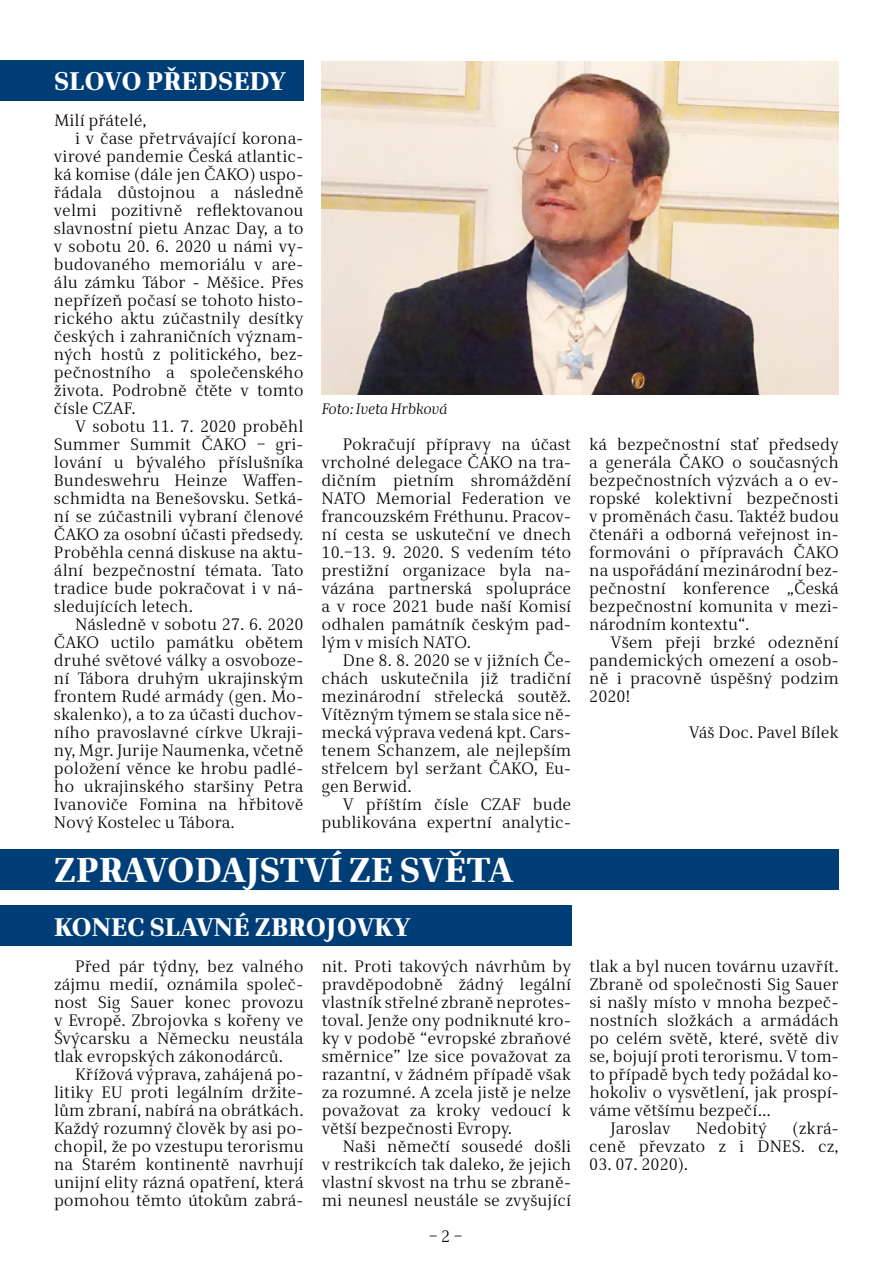
<style>
.page{position:relative;width:893px;height:1263px;background:#fff}
.page>*{position:absolute;margin:0;border:0;box-sizing:border-box;transform-origin:0 0}
.t1{font:800 34.5px "Alfon";color:#fff}
.t2{font:800 25.5px "Alfon";color:#fff}
.t3{font:16.5px/18px "Alfon";color:#000;text-align:justify}
.t4{font:italic 15px "Alfon";letter-spacing:-.02em;color:#000}
</style>
<div class="page">
<div style="left:0;top:60px;width:304px;height:41px;background:#003e78"></div>
<div style="left:0;top:906px;width:571px;height:40px;background:#003e78"></div>
<div style="left:0;top:849px;width:839px;height:41px;background:#003e78"></div>
<img style="left:322px;top:61px;width:517px;height:334px">
<h2 class="t2" style="left:54px;top:66px;width:233px">SLOVO PŘEDSEDY</h2>
<p class="t3" style="left:54px;top:112px;width:94px">Milí přátelé,</p>
<p class="t3" style="left:75px;top:130px;width:230px">i v čase přetrvávající korona-</p>
<p class="t3" style="left:54px;top:148px;width:251px">virové pandemie Česká atlantic-</p>
<p class="t3" style="left:54px;top:166px;width:251px">ká komise (dále jen ČAKO) uspo-</p>
<p class="t3" style="left:54px;top:184px;width:251px">řádala důstojnou a následně</p>
<p class="t3" style="left:54px;top:202px;width:251px">velmi pozitivně reflektovanou</p>
<p class="t3" style="left:54px;top:220px;width:251px">slavnostní pietu Anzac Day, a to</p>
<p class="t3" style="left:54px;top:238px;width:251px">v sobotu 20. 6. 2020 u námi vy-</p>
<p class="t3" style="left:54px;top:256px;width:251px">budovaného memoriálu v are-</p>
<p class="t3" style="left:54px;top:274px;width:251px">álu zámku Tábor - Měšice. Přes</p>
<p class="t3" style="left:54px;top:292px;width:251px">nepřízeň počasí se tohoto histo-</p>
<p class="t3" style="left:54px;top:310px;width:251px">rického aktu zúčastnily desítky</p>
<p class="t3" style="left:54px;top:328px;width:251px">českých i zahraničních význam-</p>
<p class="t3" style="left:54px;top:346px;width:251px">ných hostů z politického, bez-</p>
<p class="t3" style="left:54px;top:364px;width:251px">pečnostního a společenského</p>
<p class="t3" style="left:54px;top:382px;width:251px">života. Podrobně čtěte v tomto</p>
<p class="t3" style="left:54px;top:400px;width:83px">čísle CZAF.</p>
<p class="t3" style="left:75px;top:418px;width:230px">V sobotu 11. 7. 2020 proběhl</p>
<p class="t3" style="left:54px;top:436px;width:251px">Summer Summit ČAKO – gri-</p>
<p class="t3" style="left:54px;top:454px;width:251px">lování u bývalého příslušníka</p>
<p class="t3" style="left:54px;top:472px;width:251px">Bundeswehru Heinze Waffen-</p>
<p class="t3" style="left:54px;top:490px;width:251px">schmidta na Benešovsku. Setká-</p>
<p class="t3" style="left:54px;top:508px;width:251px">ní se zúčastnili vybraní členové</p>
<p class="t3" style="left:54px;top:526px;width:251px">ČAKO za osobní účasti předsedy.</p>
<p class="t3" style="left:54px;top:544px;width:251px">Proběhla cenná diskuse na aktu-</p>
<p class="t3" style="left:54px;top:562px;width:251px">ální bezpečnostní témata. Tato</p>
<p class="t3" style="left:54px;top:580px;width:251px">tradice bude pokračovat i v ná-</p>
<p class="t3" style="left:54px;top:598px;width:141px">sledujících letech.</p>
<p class="t3" style="left:75px;top:616px;width:230px">Následně v sobotu 27. 6. 2020</p>
<p class="t3" style="left:54px;top:634px;width:251px">ČAKO uctilo památku obětem</p>
<p class="t3" style="left:54px;top:652px;width:251px">druhé světové války a osvoboze-</p>
<p class="t3" style="left:54px;top:670px;width:251px">ní Tábora druhým ukrajinským</p>
<p class="t3" style="left:54px;top:688px;width:251px">frontem Rudé armády (gen. Mo-</p>
<p class="t3" style="left:54px;top:706px;width:251px">skalenko), a to za účasti duchov-</p>
<p class="t3" style="left:54px;top:724px;width:251px">ního pravoslavné církve Ukraji-</p>
<p class="t3" style="left:54px;top:742px;width:251px">ny, Mgr. Jurije Naumenka, včetně</p>
<p class="t3" style="left:54px;top:760px;width:251px">položení věnce ke hrobu padlé-</p>
<p class="t3" style="left:54px;top:778px;width:251px">ho ukrajinského staršiny Petra</p>
<p class="t3" style="left:54px;top:796px;width:251px">Ivanoviče Fomina na hřbitově</p>
<p class="t3" style="left:54px;top:814px;width:182px">Nový Kostelec u Tábora.</p>
<p class="t4" style="left:322px;top:400px;width:128px">Foto: Iveta Hrbková</p>
<p class="t3" style="left:322px;top:436px;width:251px;text-indent:21px">Pokračují přípravy na účast vrcholné delegace ČAKO na tra&shy;dičním pietním shromáždění NATO Memorial Federation ve francouzském Fréthunu. Pracov&shy;ní cesta se uskuteční ve dnech 10.–13. 9. 2020. S vedením této prestižní organizace byla na&shy;vázána partnerská spolupráce a v roce 2021 bude naší Komisí odhalen památník českým pad&shy;lým v misích NATO.</p>
<p class="t3" style="left:322px;top:652px;width:251px;text-indent:21px">Dne 8. 8. 2020 se v jižních Če&shy;chách uskutečnila již tradiční mezinárodní střelecká soutěž.<br>Vítězným týmem se stala sice ně&shy;mecká výprava vedená kpt. Cars&shy;tenem Schanzem, ale nejlepším střelcem byl seržant ČAKO, Eu&shy;gen Berwid.</p>
<p class="t3" style="left:322px;top:796px;width:251px;text-align:right">V příštím čísle CZAF bude publikována expertní analytic-</p>
<h1 class="t1" style="left:54px;top:850px;width:461px">ZPRAVODAJSTVÍ ZE SVĚTA</h1>
<h2 class="t2" style="left:54px;top:912px;width:358px">KONEC SLAVNÉ ZBROJOVKY</h2>
<p class="t3" style="left:54px;top:958px;width:251px;text-indent:21px">Před pár týdny, bez valného zájmu medií, oznámila společ&shy;nost Sig Sauer konec provozu v Evropě. Zbrojovka s kořeny ve Švýcarsku a Německu neustála tlak evropských zákonodárců.</p>
<p class="t3" style="left:54px;top:1066px;width:251px;text-indent:21px">Křížová výprava, zahájená po&shy;litiky EU proti legálním držite&shy;lům zbraní, nabírá na obrátkách.<br>Každý rozumný člověk by asi po&shy;chopil, že po vzestupu terorismu na Starém kontinentě navrhují unijní elity rázná opatření, která pomohou těmto útokům zabrá-</p>
<p class="t3" style="left:322px;top:958px;width:251px">nit. Proti takových návrhům by pravděpodobně žádný legální vlastník střelné zbraně neprotes&shy;toval. Jenže ony podniknuté kro&shy;ky v podobě “evropské zbraňové směrnice” lze sice považovat za razantní, v žádném případě však za rozumné. A zcela jistě je nelze považovat za kroky vedoucí k větší bezpečnosti Evropy.</p>
<p class="t3" style="left:322px;top:1138px;width:251px;text-indent:21px">Naši němečtí sousedé došli v restrikcích tak daleko, že jejich vlastní skvost na trhu se zbraně&shy;mi neunesl neustále se zvyšující</p>
<p class="t3" style="left:429px;top:1228px;width:35px">– 2 –</p>
<p class="t3" style="left:589px;top:436px;width:251px">ká bezpečnostní stať předsedy a generála ČAKO o současných bezpečnostních výzvách a o ev&shy;ropské kolektivní bezpečnosti v proměnách času. Taktéž budou čtenáři a odborná veřejnost in&shy;formováni o přípravách ČAKO na uspořádání mezinárodní bez&shy;pečnostní konference „Česká bezpečnostní komunita v mezi&shy;národním kontextu“.</p>
<p class="t3" style="left:589px;top:634px;width:251px;text-indent:21px">Všem přeji brzké odeznění pandemických omezení a osob&shy;ně i pracovně úspěšný podzim 2020!</p>
<p class="t3" style="left:689px;top:724px;width:151px">Váš Doc. Pavel Bílek</p>
<p class="t3" style="left:589px;top:958px;width:251px">tlak a byl nucen továrnu uzavřít.</p>
<p class="t3" style="left:589px;top:976px;width:251px">Zbraně od společnosti Sig Sauer</p>
<p class="t3" style="left:589px;top:994px;width:251px">si našly místo v mnoha bezpeč-</p>
<p class="t3" style="left:589px;top:1012px;width:251px">nostních složkách a armádách</p>
<p class="t3" style="left:589px;top:1030px;width:251px">po celém světě, které, světě div</p>
<p class="t3" style="left:589px;top:1048px;width:251px">se, bojují proti terorismu. V tom-</p>
<p class="t3" style="left:589px;top:1066px;width:251px">to případě bych tedy požádal ko-</p>
<p class="t3" style="left:589px;top:1084px;width:251px">hokoliv o vysvětlení, jak prospí-</p>
<p class="t3" style="left:589px;top:1102px;width:184px">váme většímu bezpečí…</p>
<p class="t3" style="left:611px;top:1120px;width:62px">Jaroslav</p>
<p class="t3" style="left:696px;top:1120px;width:72px">Nedobitý</p>
<p class="t3" style="left:589px;top:1120px;width:251px;text-align:right">(zkrá-<br>ceně převzato z i DNES. cz,</p>
<p class="t3" style="left:589px;top:1156px;width:100px">03. 07. 2020).</p>
</div>
